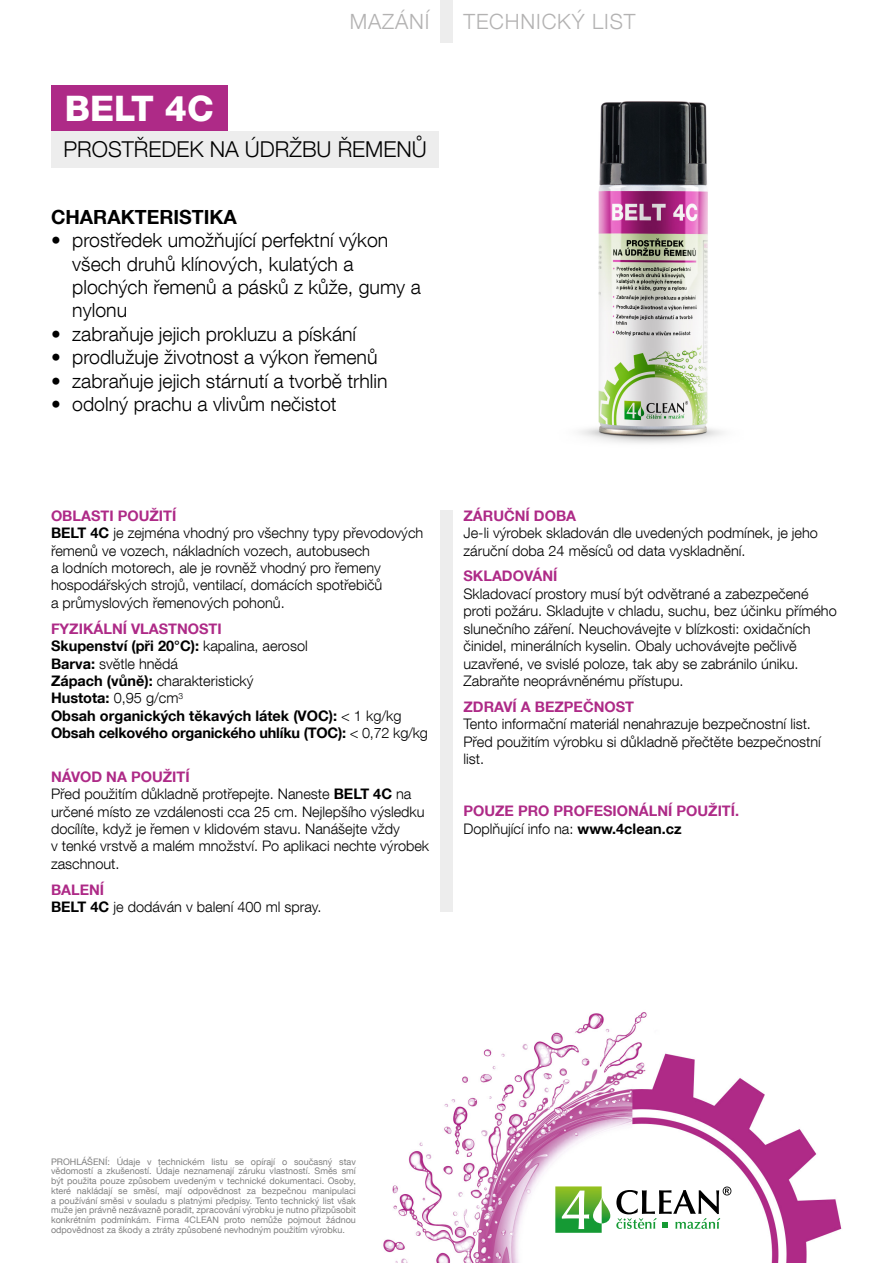
<style>
.page{position:relative;width:893px;height:1263px;background:#fff}
.page>*{position:absolute;margin:0;border:0;box-sizing:border-box;transform-origin:0 0}
.t1{font:800 35.1px "Helvetica Neue LT Com";color:#fff}
.t2{font:300 21.9px "Helvetica Neue LT Com";color:#000}
.t3{font:300 21px "Helvetica Neue LT Com";letter-spacing:.04em;color:#b3b2b2}
.t4{font:300 19.5px/23.4px "Helvetica Neue LT Com";color:#000}
.t5{font:700 19.5px "Helvetica Neue LT Com";color:#000}
.t6{font:300 14.55px/17.4px "Helvetica Neue LT Com";color:#000}
.t7{font:700 14.55px/17.4px "Helvetica Neue LT Com";color:#000}
.t8{font:700 14.55px/17.4px "Helvetica Neue LT Com";color:#ae2a87}
.t9{font:9px/9.8px "Helvetica Neue LT Com";color:#808080;text-align:justify}
.s1{font-weight:700;color:#ae2a87}
.s2{font-weight:700}
.s3{color:#ae2a87}
.s4{font-weight:300}
.s5{font-weight:300;color:#000}
.s6{color:#000}
</style>
<div class="page">
<img style="left:383px;top:1012px;width:459px;height:251px">
<div style="left:555px;top:1186px;width:176px;height:47px;background:#fff"></div>
<svg style="left:555px;top:1186px;width:55px;height:47px"></svg>
<svg style="left:616px;top:1186px;width:115px;height:43px"></svg>
<div style="left:440px;top:0;width:13px;height:43px;background:#ededed"></div>
<img style="left:579px;top:101px;width:144px;height:342px">
<div style="left:440px;top:510px;width:13px;height:402px;background:#ededed"></div>
<div style="left:51px;top:131px;width:388px;height:36px;background:#ededed"></div>
<div style="left:51px;top:85px;width:176px;height:46px;background:#ae2a87"></div>
<h1 class="t1" style="left:65px;top:87px;width:150px">BELT 4C</h1>
<h3 class="t3" style="left:350px;top:8px;width:81px">MAZÁNÍ</h3>
<h3 class="t3" style="left:463px;top:8px;width:173px">TECHNICKÝ LIST</h3>
<h2 class="t2" style="left:63px;top:136px;width:365px">PROSTŘEDEK NA ÚDRŽBU ŘEMENŮ</h2>
<h3 class="t5" style="left:51px;top:204px;width:187px">CHARAKTERISTIKA</h3>
<h3 class="t4" style="left:72px;top:228px;width:350px;text-indent:-21px">• prostředek umožňující perfektní výkon všech druhů klínových, kulatých a plochých řemenů a pásků z kůže, gumy a nylonu</h3>
<h3 class="t4" style="left:51px;top:322px;width:307px">• zabraňuje jejich prokluzu a pískání</h3>
<h3 class="t4" style="left:51px;top:345px;width:328px">• prodlužuje životnost a výkon řemenů</h3>
<h3 class="t4" style="left:51px;top:368px;width:338px">• zabraňuje jejich stárnutí a tvorbě trhlin</h3>
<h3 class="t4" style="left:51px;top:392px;width:287px">• odolný prachu a vlivům nečistot</h3>
<p class="t6" style="left:51px;top:506px;width:374px"><span class="s1">OBLASTI POUŽITÍ<br></span><span class="s2">BELT 4C</span> je zejména vhodný pro všechny typy převodových řemenů ve vozech, nákladních vozech, autobusech<br>a lodních motorech, ale je rovněž vhodný pro řemeny hospodářských strojů, ventilací, domácích spotřebičů<br>a průmyslových řemenových pohonů.</p>
<p class="t7" style="left:51px;top:619px;width:378px"><span class="s3">FYZIKÁLNÍ VLASTNOSTI<br></span>Skupenství (při 20°C): <span class="s4">kapalina, aerosol<br></span>Barva: <span class="s4">světle hnědá<br></span>Zápach (vůně): <span class="s4">charakteristický<br></span>Hustota: <span class="s4">0,95 g/cm</span><sup>3<br></sup>Obsah organických těkavých látek (VOC): <span class="s4">&lt; 1 kg/kg </span>Obsah celkového organického uhlíku (TOC): <span class="s4">&lt; 0,72 kg/kg</span></p>
<p class="t6" style="left:51px;top:767px;width:380px"><span class="s1">NÁVOD NA POUŽITÍ<br></span>Před použitím důkladně protřepejte. Naneste <span class="s2">BELT 4C</span> na určené místo ze vzdálenosti cca 25 cm. Nejlepšího výsledku docílíte, když je řemen v klidovém stavu. Nanášejte vždy<br>v tenké vrstvě a malém množství. Po aplikaci nechte výrobek zaschnout.</p>
<p class="t6" style="left:51px;top:880px;width:272px"><span class="s1">BALENÍ<br></span><span class="s2">BELT 4C</span> je dodáván v balení 400 ml spray.</p>
<p class="t8" style="left:463px;top:506px;width:114px">ZÁRUČNÍ DOBA</p>
<p class="t6" style="left:463px;top:524px;width:356px">Je-li výrobek skladován dle uvedených podmínek, je jeho záruční doba 24 měsíců od data vyskladnění.</p>
<p class="t8" style="left:463px;top:567px;width:95px">SKLADOVÁNÍ</p>
<p class="t6" style="left:463px;top:585px;width:375px">Skladovací prostory musí být odvětrané a zabezpečené proti požáru. Skladujte v chladu, suchu, bez účinku přímého slunečního záření. Neuchovávejte v blízkosti: oxidačních činidel, minerálních kyselin. Obaly uchovávejte pečlivě uzavřené, ve svislé poloze, tak aby se zabránilo úniku.<br>Zabraňte neoprávněnému přístupu.</p>
<p class="t8" style="left:463px;top:698px;width:172px">ZDRAVÍ A BEZPEČNOST</p>
<p class="t6" style="left:463px;top:715px;width:359px">Tento informační materiál nenahrazuje bezpečnostní list.<br>Před použitím výrobku si důkladně přečtěte bezpečnostní list.</p>
<p class="t8" style="left:463px;top:802px;width:277px">POUZE PRO PROFESIONÁLNÍ POUŽITÍ.<br><span class="s5">Doplňující info na:</span> <span class="s6">www.4clean.cz</span></p>
<p class="t9" style="left:51px;top:1156px;width:306px">PROHLÁŠENÍ: Údaje v technickém listu se opírají o současný stav vědomostí a zkušeností. Údaje neznamenají záruku vlastností. Směs smí být použita pouze způsobem uvedeným v technické dokumentaci. Osoby, které nakládají se směsí, mají odpovědnost za bezpečnou manipulaci a používání směsi v souladu s platnými předpisy. Tento technický list však muže jen právně nezávazně poradit, zpracování výrobku je nutno přizpůsobit konkrétním podmínkám. Firma 4CLEAN proto nemůže pojmout žádnou odpovědnost za škody a ztráty způsobené nevhodným použitím výrobku.</p>
</div>
